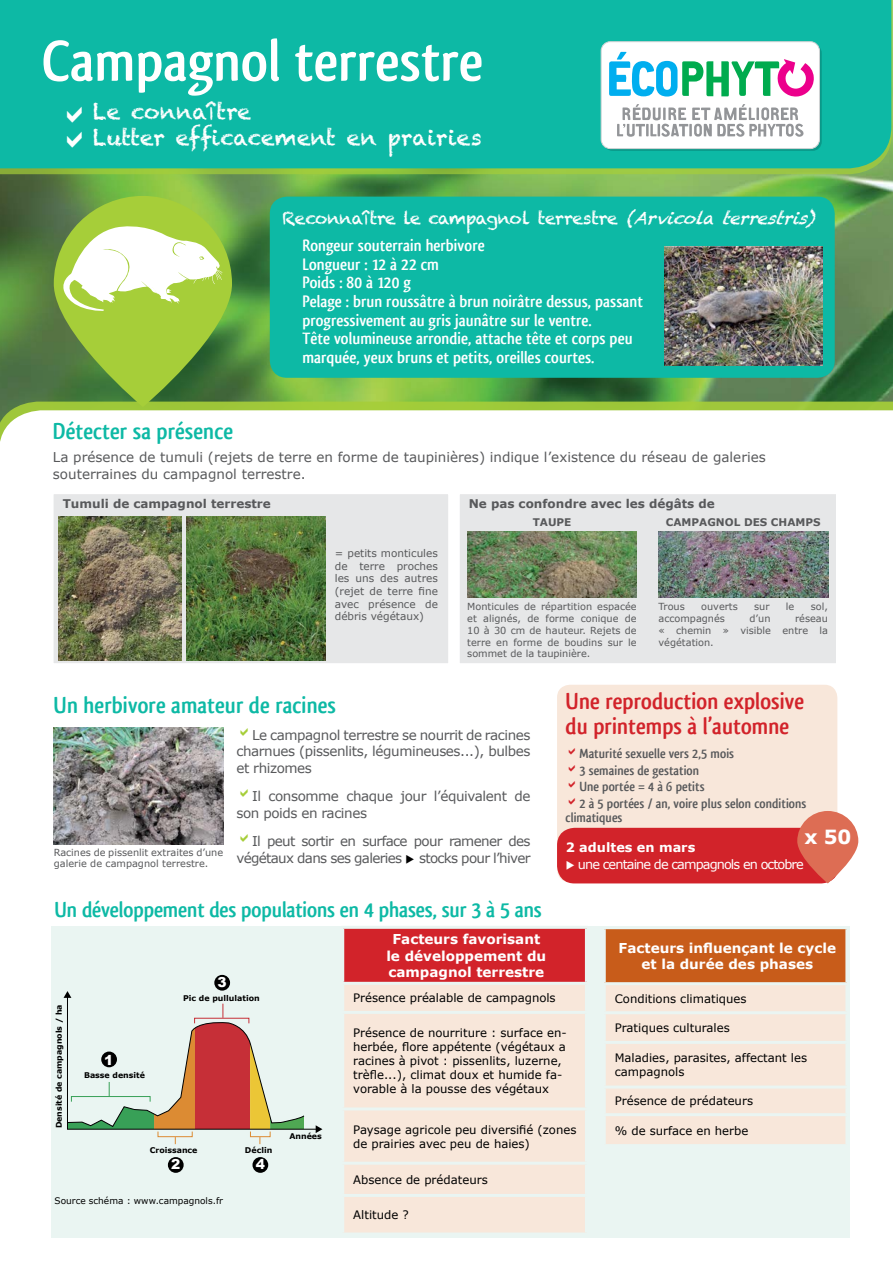
<style>
.page{position:relative;width:893px;height:1263px;background:#fff}
.page>*{position:absolute;margin:0;border:0;box-sizing:border-box;transform-origin:0 0}
.t1{font:700 59.7px "Qlassik";color:#fff}
.t2{font:700 24px "Qlassik";color:#0db9a5}
.t3{font:700 24px/25.5px "Qlassik";color:#d2232a}
.t4{font:700 22.5px "Qlassik";letter-spacing:-.01em;color:#0db9a5}
.t5{font:21.75px/26.2px "Chalkduster";color:#fff}
.t6{font:700 19.5px "Verdana";color:#fff}
.t7{font:700 17.25px/18.6px "Qlassik";color:#fff}
.t8{font:17.25px "Chalkduster";letter-spacing:-.03em;color:#fff}
.t9{font:700 13.8px/16.5px "Qlassik";color:#58595b}
.t10{font:900 13.8px "Arial";color:#fff}
.t11{font:700 13.65px/16.4px "Verdana";color:#fff;text-align:center}
.t12{font:13.5px/16.2px "Verdana";letter-spacing:-.03em;color:#58595b;text-align:justify}
.t13{font:13.5px/16.2px "Verdana";color:#58595b}
.t14{font:13.5px/16.2px "Verdana";letter-spacing:-.05em;color:#58595b;text-align:right}
.t15{font:12.9px "Verdana";letter-spacing:-.07em;color:#fff}
.t16{font:700 12.9px "Verdana";color:#fff}
.t17{font:700 12px "Verdana";color:#58595b}
.t18{font:11.7px/14px "Verdana";color:#000}
.t19{font:10.5px/12.6px "Verdana";color:#58595b;text-align:justify}
.t20{font:700 10.5px "Verdana";color:#58595b}
.t21{font:9.75px/11.7px "Verdana";color:#58595b;text-align:justify}
.t22{font:9px "Verdana";color:#000}
.t23{font:700 7.8px "Verdana";color:#000}
.s1{font-style:italic}
.s2{color:#000}
</style>
<div class="page">
<img style="left:0;top:0;width:893px;height:402px">
<div style="left:0;top:402px;width:893px;height:8px;background:#9fc739"></div>
<svg style="left:0;top:0;width:892px;height:174px;background:#8dc247"></svg>
<div style="left:0;top:0;width:891px;height:168px;background:#0db9a5"></div>
<svg style="left:603px;top:44px;width:219px;height:107px"></svg>
<div style="left:601px;top:42px;width:218px;height:107px;background:#fff;border-radius:9px"></div>
<div style="left:601px;top:41px;width:219px;height:108px;border:1px solid #d1d3d4;border-radius:9px"></div>
<svg style="left:609px;top:52px;width:205px;height:45px"></svg>
<svg style="left:617px;top:104px;width:187px;height:33px"></svg>
<div style="left:51px;top:926px;width:799px;height:311px;background:#eaf5f2"></div>
<svg style="left:64px;top:991px;width:258px;height:153px"></svg>
<div style="left:101px;top:1051px;width:16px;height:16px;background:#000;border-radius:50%"></div>
<div style="left:168px;top:1157px;width:16px;height:16px;background:#000;border-radius:50%"></div>
<div style="left:214px;top:975px;width:16px;height:15px;background:#000;border-radius:50%"></div>
<div style="left:252px;top:1157px;width:16px;height:16px;background:#000;border-radius:50%"></div>
<div style="left:604px;top:928px;width:243px;height:56px;background:#c85c1a"></div>
<div style="left:606px;top:985px;width:239px;height:159px;background:#f8e7da"></div>
<hr style="left:603px;top:926px;width:245px;height:3px;background:#eaf5f2">
<hr style="left:603px;top:929px;width:3px;height:53px;background:#eaf5f2">
<hr style="left:845px;top:929px;width:3px;height:53px;background:#eaf5f2">
<hr style="left:603px;top:982px;width:245px;height:3px;background:#eaf5f2">
<hr style="left:603px;top:1011px;width:245px;height:3px;background:#eaf5f2">
<hr style="left:603px;top:1041px;width:245px;height:3px;background:#eaf5f2">
<hr style="left:603px;top:1085px;width:245px;height:3px;background:#eaf5f2">
<hr style="left:603px;top:1113px;width:245px;height:3px;background:#eaf5f2">
<div style="left:343px;top:927px;width:243px;height:56px;background:#d2232a"></div>
<div style="left:344px;top:985px;width:241px;height:247px;background:#f8e7da"></div>
<hr style="left:341px;top:926px;width:247px;height:3px;background:#eaf5f2">
<hr style="left:341px;top:929px;width:3px;height:53px;background:#eaf5f2">
<hr style="left:585px;top:929px;width:3px;height:53px;background:#eaf5f2">
<hr style="left:341px;top:982px;width:247px;height:3px;background:#eaf5f2">
<hr style="left:341px;top:1011px;width:247px;height:3px;background:#eaf5f2">
<hr style="left:341px;top:1107px;width:247px;height:3px;background:#eaf5f2">
<hr style="left:341px;top:1162px;width:247px;height:3px;background:#eaf5f2">
<hr style="left:341px;top:1194px;width:247px;height:3px;background:#eaf5f2">
<svg style="left:54px;top:196px;width:178px;height:211px;background:#88b339"></svg>
<svg style="left:56px;top:223px;width:166px;height:89px"></svg>
<div style="left:270px;top:197px;width:565px;height:181px;background:#0db9a5;border-radius:17px"></div>
<div style="left:52px;top:493px;width:398px;height:172px;background:#e6e7e8"></div>
<div style="left:51px;top:491px;width:400px;height:175px;border:3px solid #fff"></div>
<div style="left:458px;top:493px;width:379px;height:172px;background:#e6e7e8"></div>
<div style="left:457px;top:491px;width:382px;height:175px;border:3px solid #fff"></div>
<img style="left:59px;top:516px;width:122px;height:145px">
<img style="left:186px;top:516px;width:139px;height:145px">
<img style="left:467px;top:531px;width:170px;height:66px">
<img style="left:658px;top:531px;width:170px;height:66px">
<img style="left:54px;top:728px;width:169px;height:116px">
<div style="left:557px;top:685px;width:280px;height:197px;background:#f8e7da;border-radius:13px"></div>
<div style="left:557px;top:828px;width:282px;height:55px;background:#d2232a;border-radius:17px"></div>
<svg style="left:797px;top:811px;width:61px;height:72px;background:#de725d"></svg>
<img style="left:664px;top:247px;width:159px;height:118px">
<svg style="left:67px;top:107px;width:15px;height:16px"></svg>
<svg style="left:67px;top:131px;width:15px;height:16px"></svg>
<h1 class="t1" style="left:42px;top:26px;width:443px">Campagnol terrestre</h1>
<h3 class="t5" style="left:93px;top:98px;width:391px">Le connaître<br>Lutter efficacement en prairies</h3>
<h3 class="t8" style="left:282px;top:208px;width:547px">Reconnaître le campagnol terrestre <span class="s1">(Arvicolaterrestris)</span></h3>
<p class="t7" style="left:302px;top:236px;width:342px">Rongeur souterrain herbivore<br>Longueur : 12 à 22 cm<br>Poids : 80 à 120 g<br>Pelage : brun roussâtre à brun noirâtre dessus, passant progressivement au gris jaunâtre sur le ventre.<br>Tête volumineuse arrondie, attache tête et corps peu marquée, yeux bruns et petits, oreilles courtes.</p>
<h2 class="t2" style="left:53px;top:417px;width:182px">Détecter sa présence</h2>
<p class="t13" style="left:53px;top:449px;width:714px">La présence de tumuli (rejets de terre en forme de taupinières) indique l’existence du réseau de galeries souterraines du campagnol terrestre.</p>
<p class="t17" style="left:63px;top:496px;width:210px">Tumuli de campagnol terrestre</p>
<p class="t17" style="left:469px;top:496px;width:248px">Ne pas confondre avec les dégâts de</p>
<p class="t19" style="left:335px;top:547px;width:105px">= petits monticules de terre proches les uns des autres (rejet de terre fine avec présence de débris végétaux)</p>
<p class="t20" style="left:533px;top:515px;width:40px">TAUPE</p>
<p class="t20" style="left:666px;top:515px;width:156px">CAMPAGNOL DES CHAMPS</p>
<p class="t21" style="left:467px;top:601px;width:171px">Monticules de répartition espacée et alignés, de forme conique de 10 à 30 cm de hauteur. Rejets de terre en forme de boudins sur le sommet de la taupinière.</p>
<p class="t21" style="left:658px;top:601px;width:28px">Trous</p>
<p class="t21" style="left:701px;top:601px;width:38px">ouverts</p>
<p class="t21" style="left:754px;top:601px;width:17px">sur</p>
<p class="t21" style="left:786px;top:601px;width:10px">le</p>
<p class="t21" style="left:811px;top:601px;width:19px">sol,</p>
<p class="t21" style="left:658px;top:612px;width:68px">accompagnés</p>
<p class="t21" style="left:749px;top:612px;width:23px">d’un</p>
<p class="t21" style="left:658px;top:612px;width:171px;text-indent:137px">réseau « chemin » visible entre la végétation.</p>
<h2 class="t2" style="left:54px;top:691px;width:284px">Un herbivore amateur de racines</h2>
<p class="t12" style="left:236px;top:727px;width:296px;text-indent:16px">Le campagnol terrestre se nourrit de racines charnues (pissenlits, légumineuses...), bulbes et rhizomes</p>
<p class="t12" style="left:236px;top:788px;width:296px;text-indent:16px">Il consomme chaque jour l’équivalent de son poids en racines</p>
<p class="t14" style="left:236px;top:833px;width:296px">Il peut sortir en surface pour ramener des végétaux dans ses galeries <span class="s2">◆</span> stocks pour l’hiver</p>
<p class="t21" style="left:54px;top:846px;width:171px">Racines de pissenlit extraites d’une galerie de campagnol terrestre.</p>
<h3 class="t4" style="left:55px;top:897px;width:489px">Un développement des populations en 4 phases, sur 3 à 5 ans</h3>
<h2 class="t3" style="left:566px;top:688px;width:240px">Une reproduction explosive du printemps à l’automne</h2>
<p class="t9" style="left:579px;top:745px;width:229px">Maturité sexuelle vers 2,5 mois<br>3 semaines de gestation<br>Une portée = 4 à 6 petits<br>2 à 5 portées / an, voire plus selon conditions</p>
<p class="t9" style="left:566px;top:809px;width:58px">climatiques</p>
<p class="t16" style="left:566px;top:839px;width:131px">2 adultes en mars</p>
<p class="t15" style="left:566px;top:856px;width:240px">◆ une centaine de campagnols en octobre</p>
<h3 class="t6" style="left:804px;top:825px;width:49px">x 50</h3>
<p class="t10" style="left:218px;top:974px;width:11px">3</p>
<p class="t23" style="left:54px;top:1128px;width:126px;rotate:-90deg">Densité de campagnols / ha</p>
<p class="t10" style="left:104px;top:1052px;width:11px">1</p>
<p class="t23" style="left:84px;top:1070px;width:63px">Basse densité</p>
<p class="t23" style="left:183px;top:993px;width:78px">Pic de pullulation</p>
<p class="t23" style="left:150px;top:1145px;width:49px">Croissance</p>
<p class="t10" style="left:171px;top:1157px;width:11px">2</p>
<p class="t23" style="left:245px;top:1145px;width:29px">Déclin</p>
<p class="t10" style="left:256px;top:1157px;width:11px">4</p>
<p class="t22" style="left:55px;top:1195px;width:170px">Source schéma : www.campagnols.fr</p>
<p class="t23" style="left:289px;top:1131px;width:34px">Années</p>
<p class="t11" style="left:386px;top:930px;width:161px">Facteurs favorisant le développement du campagnol terrestre</p>
<p class="t18" style="left:353px;top:991px;width:204px">Présence préalable de campagnols</p>
<p class="t18" style="left:353px;top:1025px;width:215px">Présence de nourriture : surface en&shy;herbée, flore appétente (végétaux a racines à pivot : pissenlits, luzerne, trèfle...), climat doux et humide fa&shy;vorable à la pousse des végétaux</p>
<p class="t18" style="left:353px;top:1122px;width:225px">Paysage agricole peu diversifié (zones de prairies avec peu de haies)</p>
<p class="t18" style="left:353px;top:1172px;width:136px">Absence de prédateurs</p>
<p class="t18" style="left:353px;top:1207px;width:57px">Altitude ?</p>
<p class="t11" style="left:619px;top:939px;width:219px">Facteurs influençant le cycle et la durée des phases</p>
<p class="t18" style="left:615px;top:991px;width:133px">Conditions climatiques</p>
<p class="t18" style="left:615px;top:1020px;width:117px">Pratiques culturales</p>
<p class="t18" style="left:615px;top:1050px;width:194px">Maladies, parasites, affectant les campagnols</p>
<p class="t18" style="left:615px;top:1094px;width:140px">Présence de prédateurs</p>
<p class="t18" style="left:615px;top:1123px;width:135px">% de surface en herbe</p>
</div>
